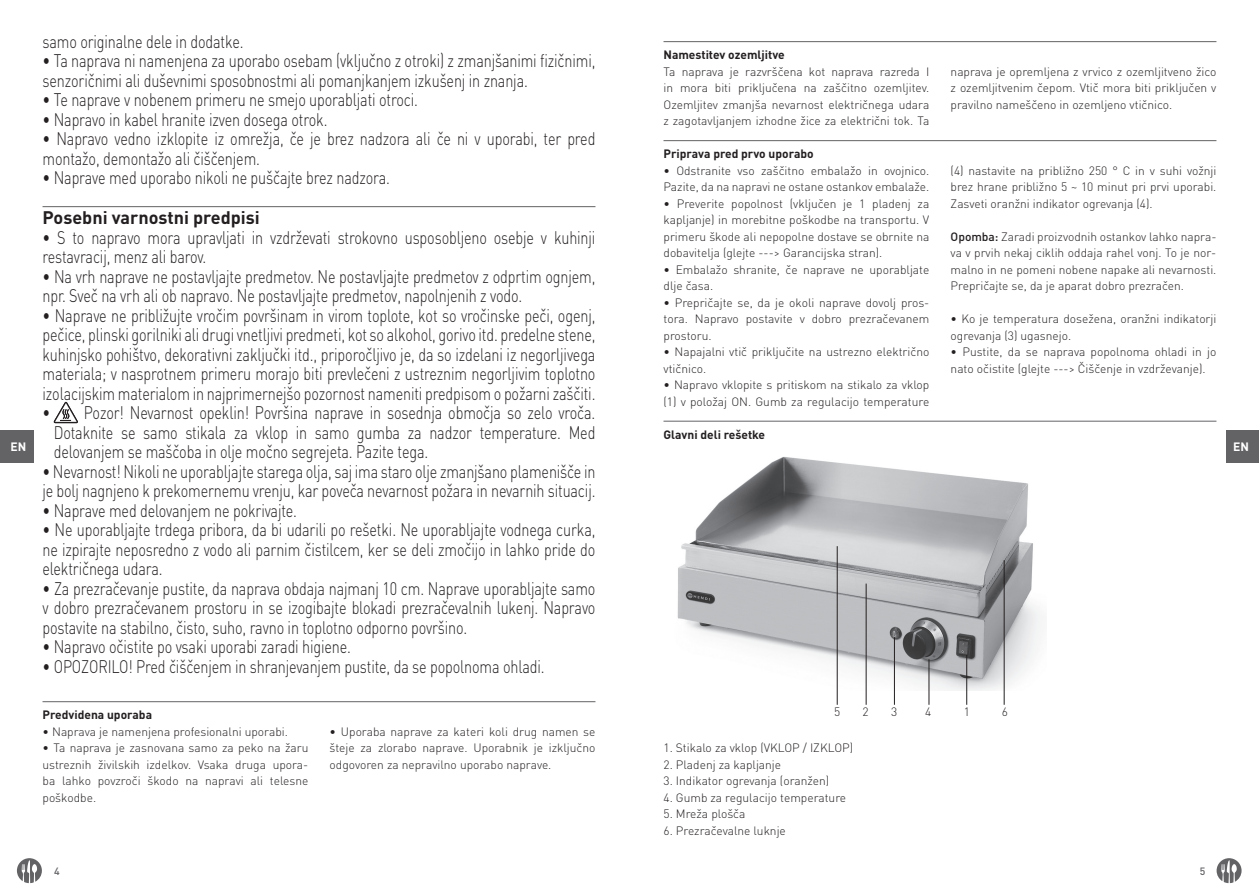
<style>
.page{position:relative;width:1259px;height:893px;background:#fff}
.page>*{position:absolute;margin:0;border:0;box-sizing:border-box;transform-origin:0 0}
.t1{font:300 18px/19.5px "DIN Pro";letter-spacing:-.01em;color:#231f20;scale:.8 1}
.t2{font:700 18px "DIN Pro";color:#231f20}
.t3{font:300 12px/16.5px "DIN Pro";color:#231f20;text-align:justify}
.t4{font:700 12px "DIN Pro";color:#231f20}
.t5{font:700 12px "DIN Pro";color:#fff}
.t6{font:500 10.5px "DIN Pro";color:#636366}
.s1{font-weight:500}
</style>
<div class="page">
<div style="left:0;top:430px;width:33px;height:33px;background:#636366"></div>
<div style="left:1226px;top:430px;width:33px;height:33px;background:#636366"></div>
<svg style="left:1216px;top:858px;width:25px;height:25px"></svg>
<svg style="left:17px;top:858px;width:25px;height:25px"></svg>
<hr style="left:663px;top:41px;width:553px;height:1px;background:#636366">
<hr style="left:663px;top:140px;width:553px;height:1px;background:#636366">
<hr style="left:663px;top:421px;width:553px;height:1px;background:#636366">
<img style="left:677px;top:457px;width:365px;height:234px">
<hr style="left:966px;top:655px;width:1px;height:50px;background:#231f20">
<hr style="left:894px;top:637px;width:1px;height:68px;background:#231f20">
<hr style="left:928px;top:659px;width:1px;height:46px;background:#231f20">
<hr style="left:865px;top:584px;width:1px;height:121px;background:#231f20">
<hr style="left:837px;top:546px;width:1px;height:159px;background:#231f20">
<hr style="left:1003px;top:560px;width:1px;height:145px;background:#231f20">
<hr style="left:43px;top:206px;width:552px;height:1px;background:#636366">
<hr style="left:43px;top:701px;width:552px;height:1px;background:#636366">
<svg style="left:53px;top:402px;width:25px;height:21px"></svg>
<p class="t1" style="left:43px;top:31px;width:253px">samo originalne dele in dodatke.</p>
<p class="t1" style="left:43px;top:50px;width:692px">• Ta naprava ni namenjena za uporabo osebam (vključno z otroki) z zmanjšanimi fizičnimi, senzoričnimi ali duševnimi sposobnostmi ali pomanjkanjem izkušenj in znanja.</p>
<p class="t1" style="left:43px;top:89px;width:471px">• Te naprave v nobenem primeru ne smejo uporabljati otroci.</p>
<p class="t1" style="left:43px;top:109px;width:358px">• Napravo in kabel hranite izven dosega otrok.</p>
<p class="t1" style="left:43px;top:128px;width:692px">• Napravo vedno izklopite iz omrežja, če je brez nadzora ali če ni v uporabi, ter pred montažo, demontažo ali čiščenjem.</p>
<p class="t1" style="left:43px;top:167px;width:436px">• Naprave med uporabo nikoli ne puščajte brez nadzora.</p>
<p class="t2" style="left:43px;top:203px;width:219px">Posebni varnostni predpisi</p>
<p class="t1" style="left:43px;top:227px;width:692px">• S to napravo mora upravljati in vzdrževati strokovno usposobljeno osebje v kuhinji restavracij, menz ali barov.</p>
<p class="t1" style="left:43px;top:266px;width:692px">• Na vrh naprave ne postavljajte predmetov. Ne postavljajte predmetov z odprtim ognjem, npr. Sveč na vrh ali ob napravo. Ne postavljajte predmetov, napolnjenih z vodo.</p>
<p class="t1" style="left:43px;top:305px;width:693px;text-align:justify">• Naprave ne približujte vročim površinam in virom toplote, kot so vročinske peči, ogenj, pečice, plinski gorilniki ali drugi vnetljivi predmeti, kot so alkohol, gorivo itd. predelne stene, kuhinjsko pohištvo, dekorativni zaključki itd., priporočljivo je, da so izdelani iz negorljivega materiala; v nasprotnem primeru morajo biti prevlečeni z ustreznim negorljivim toplotno izolacijskim materialom in najprimernejšo pozornost nameniti predpisom o požarni zaščiti.</p>
<p class="t1" style="left:54px;top:402px;width:678px;text-align:justify;text-indent:-11px">• Pozor! Nevarnost opeklin! Površina naprave in sosednja območja so zelo vroča.<br>Dotaknite se samo stikala za vklop in samo gumba za nadzor temperature. Med delovanjem se maščoba in olje močno segrejeta. Pazite tega.</p>
<p class="t1" style="left:43px;top:461px;width:693px">• Nevarnost! Nikoli ne uporabljajte starega olja, saj ima staro olje zmanjšano plamenišče in je bolj nagnjeno k prekomernemu vrenju, kar poveča nevarnost požara in nevarnih situacij.</p>
<p class="t1" style="left:43px;top:500px;width:320px">• Naprave med delovanjem ne pokrivajte.</p>
<p class="t1" style="left:43px;top:519px;width:692px;text-align:justify">• Ne uporabljajte trdega pribora, da bi udarili po rešetki. Ne uporabljajte vodnega curka, ne izpirajte neposredno z vodo ali parnim čistilcem, ker se deli zmočijo in lahko pride do električnega udara.</p>
<p class="t1" style="left:43px;top:577px;width:692px;text-align:justify">• Za prezračevanje pustite, da naprava obdaja najmanj 10 cm. Naprave uporabljajte samo v dobro prezračevanem prostoru in se izogibajte blokadi prezračevalnih lukenj. Napravo postavite na stabilno, čisto, suho, ravno in toplotno odporno površino.</p>
<p class="t1" style="left:43px;top:636px;width:387px">• Napravo očistite po vsaki uporabi zaradi higiene.</p>
<p class="t1" style="left:43px;top:655px;width:629px">• OPOZORILO! Pred čiščenjem in shranjevanjem pustite, da se popolnoma ohladi.</p>
<p class="t4" style="left:43px;top:705px;width:111px">Predvidena uporaba</p>
<p class="t3" style="left:43px;top:722px;width:247px">• Naprava je namenjena profesionalni uporabi.</p>
<p class="t3" style="left:43px;top:739px;width:267px">• Ta naprava je zasnovana samo za peko na žaru ustreznih živilskih izdelkov. Vsaka druga upora&shy;ba lahko povzroči škodo na napravi ali telesne poškodbe.</p>
<p class="t4" style="left:663px;top:45px;width:123px">Namestitev ozemljitve</p>
<p class="t3" style="left:663px;top:62px;width:267px">Ta naprava je razvrščena kot naprava razreda I in mora biti priključena na zaščitno ozemljitev.<br>Ozemljitev zmanjša nevarnost električnega udara z zagotavljanjem izhodne žice za električni tok. Ta</p>
<p class="t3" style="left:950px;top:62px;width:267px">naprava je opremljena z vrvico z ozemljitveno žico z ozemljitvenim čepom. Vtič mora biti priključen v pravilno nameščeno in ozemljeno vtičnico.</p>
<p class="t4" style="left:663px;top:144px;width:152px">Priprava pred prvo uporabo</p>
<p class="t3" style="left:663px;top:161px;width:267px">• Odstranite vso zaščitno embalažo in ovojnico.<br>Pazite, da na napravi ne ostane ostankov embalaže.</p>
<p class="t3" style="left:663px;top:194px;width:267px">• Preverite popolnost (vključen je 1 pladenj za kapljanje) in morebitne poškodbe na transportu. V primeru škode ali nepopolne dostave se obrnite na dobavitelja (glejte ---&gt; Garancijska stran).</p>
<p class="t3" style="left:663px;top:260px;width:267px">• Embalažo shranite, če naprave ne uporabljate dlje časa.</p>
<p class="t3" style="left:663px;top:293px;width:267px">• Prepričajte se, da je okoli naprave dovolj pros&shy;tora. Napravo postavite v dobro prezračevanem prostoru.</p>
<p class="t3" style="left:663px;top:343px;width:267px">• Napajalni vtič priključite na ustrezno električno vtičnico.</p>
<p class="t3" style="left:663px;top:376px;width:267px">• Napravo vklopite s pritiskom na stikalo za vklop (1) v položaj ON. Gumb za regulacijo temperature</p>
<p class="t3" style="left:950px;top:161px;width:267px">(4) nastavite na približno 250 ° C in v suhi vožnji brez hrane približno 5 ~ 10 minut pri prvi uporabi.<br>Zasveti oranžni indikator ogrevanja (4).</p>
<p class="t3" style="left:950px;top:227px;width:267px"><span class="s1">Opomba:</span> Zaradi proizvodnih ostankov lahko napra&shy;va v prvih nekaj ciklih oddaja rahel vonj. To je nor&shy;malno in ne pomeni nobene napake ali nevarnosti.<br>Prepričajte se, da je aparat dobro prezračen.</p>
<p class="t3" style="left:950px;top:310px;width:267px">• Ko je temperatura dosežena, oranžni indikatorji ogrevanja (3) ugasnejo.</p>
<p class="t3" style="left:950px;top:343px;width:267px">• Pustite, da se naprava popolnoma ohladi in jo nato očistite (glejte ---&gt; Čiščenje in vzdrževanje).</p>
<p class="t4" style="left:663px;top:424px;width:103px">Glavni deli rešetke</p>
<p class="t5" style="left:11px;top:437px;width:17px">EN</p>
<p class="t5" style="left:1233px;top:437px;width:17px">EN</p>
<p class="t3" style="left:834px;top:703px;width:8px">5</p>
<p class="t3" style="left:862px;top:703px;width:8px">2</p>
<p class="t3" style="left:891px;top:703px;width:8px">3</p>
<p class="t3" style="left:925px;top:703px;width:8px">4</p>
<p class="t3" style="left:963px;top:703px;width:8px">1</p>
<p class="t3" style="left:1001px;top:703px;width:8px">6</p>
<p class="t3" style="left:663px;top:739px;width:191px">1. Stikalo za vklop (VKLOP / IZKLOP)</p>
<p class="t3" style="left:663px;top:755px;width:119px">2. Pladenj za kapljanje</p>
<p class="t3" style="left:663px;top:772px;width:167px">3. Indikator ogrevanja (oranžen)</p>
<p class="t3" style="left:663px;top:788px;width:184px">4. Gumb za regulacijo temperature</p>
<p class="t3" style="left:663px;top:805px;width:83px">5. Mreža plošča</p>
<p class="t3" style="left:663px;top:821px;width:124px">6. Prezračevalne luknje</p>
<p class="t3" style="left:330px;top:722px;width:267px">• Uporaba naprave za kateri koli drug namen se šteje za zlorabo naprave. Uporabnik je izključno odgovoren za nepravilno uporabo naprave.</p>
<p class="t6" style="left:54px;top:864px;width:7px">4</p>
<p class="t6" style="left:1200px;top:864px;width:7px">5</p>
</div>
